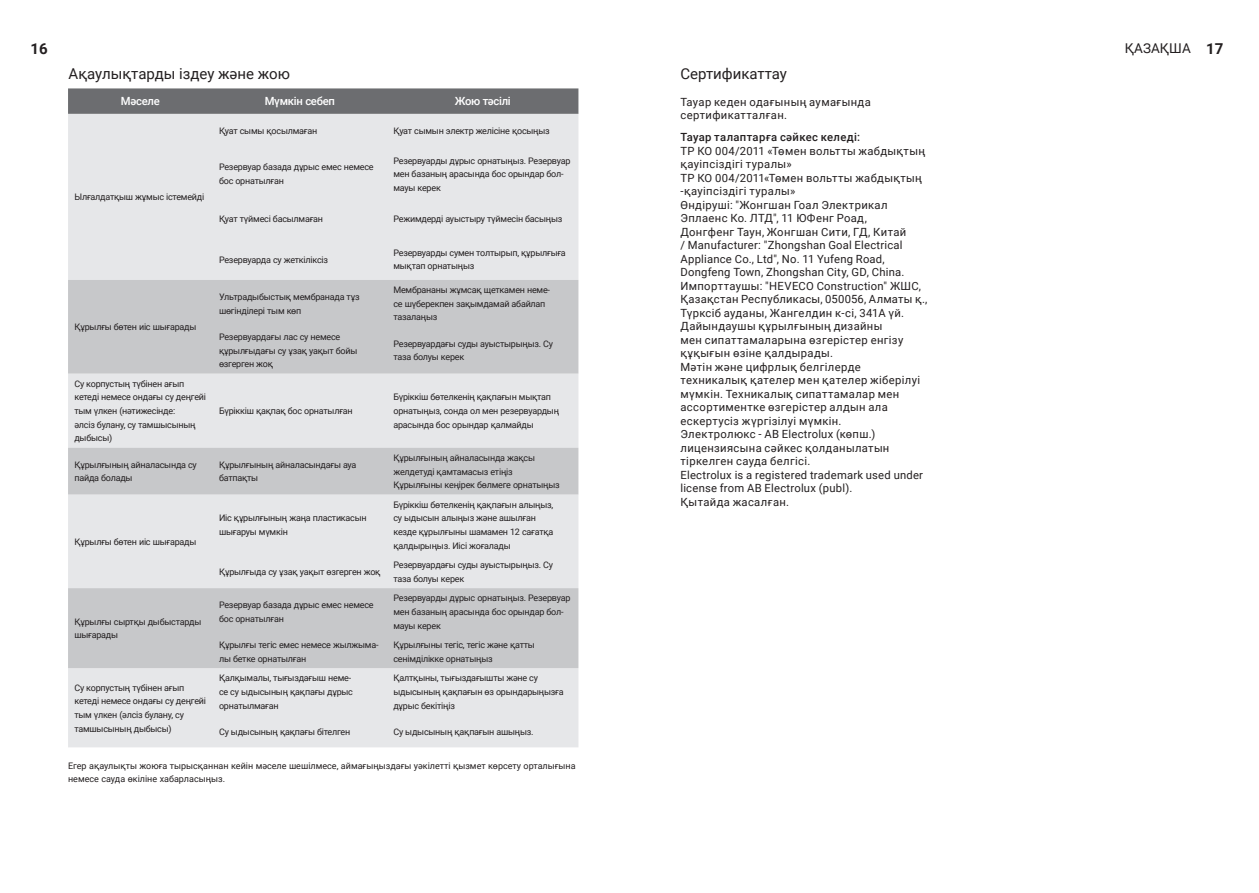
<style>
.page{position:relative;width:1259px;height:893px;background:#fff}
.page>*{position:absolute;margin:0;border:0;box-sizing:border-box;transform-origin:0 0}
.ZAG{font:15px "Roboto";color:#231f20}
.t1{font:700 15px "Roboto";color:#231f20}
.t2{font:13.5px "Roboto";color:#231f20}
.Nabor{font:11.25px/13.5px "Roboto";letter-spacing:.025em;color:#231f20}
.Nabor-2{font:500 11.25px "Roboto";letter-spacing:.03em;color:#231f20}
.Таб__Модель{font:500 11.25px "Roboto";letter-spacing:-.025em;color:#fff}
.Таб__Данные{font:9px/13.6px "Roboto";letter-spacing:-.025em;color:#231f20}
.Наборный{font:9px/13.6px "Roboto";color:#231f20}
.s1{font-weight:700;font-size:15px}
</style>
<div class="page">
<svg style="left:68px;top:88px;width:510px;height:26px;background:#6f7073"></svg>
<div style="left:68px;top:114px;width:510px;height:633px;background:#e6e7e9"></div>
<svg style="left:68px;top:280px;width:510px;height:388px;background:#d4d5d7"></svg>
<h1 class="t1" style="left:31px;top:38px;width:19px">16</h1>
<h2 class="t2" style="left:1124px;top:38px;width:100px">ҚАЗАҚША <span class="s1">17</span></h2>
<p class="ZAG" style="left:680px;top:63px;width:108px">Сертификаттау</p>
<p class="Nabor" style="left:680px;top:94px;width:192px">Тауар кеден одағының аумағында сертификатталған.</p>
<p class="Nabor-2" style="left:680px;top:129px;width:181px">Тауар талаптарға сәйкес келеді:</p>
<p class="Nabor" style="left:680px;top:143px;width:246px">ТР КО 004/2011 «Төмен вольтты жабдықтың қауіпсіздігі туралы»</p>
<p class="Nabor" style="left:680px;top:170px;width:243px">ТР КО 004/2011«Төмен вольтты жабдықтың -қауіпсіздігі туралы»</p>
<p class="Nabor" style="left:680px;top:197px;width:227px">Өндіруші: "Жонгшан Гоал Электрикал Эплаенс Ко. ЛТД", 11 ЮФенг Роад, Донгфенг Таун, Жонгшан Сити, ГД, Китай / Manufacturer: "Zhongshan Goal Electrical Appliance Co., Ltd", No. 11 Yufeng Road, Dongfeng Town, Zhongshan City, GD, China.</p>
<p class="Nabor" style="left:680px;top:278px;width:248px">Импорттаушы: "HEVECO Construction" ЖШС,<br>Қазақстан Республикасы, 050056, Алматы қ.,<br>Түрксіб ауданы, Жангелдин к-сі, 341А үй.</p>
<p class="Nabor" style="left:680px;top:319px;width:224px">Дайындаушы құрылғының дизайны мен сипаттамаларына өзгерістер енгізу құқығын өзіне қалдырады.</p>
<p class="Nabor" style="left:680px;top:359px;width:241px">Мәтін және цифрлық белгілерде техникалық қателер мен қателер жіберілуі мүмкін. Техникалық сипаттамалар мен ассортиментке өзгерістер алдын ала ескертусіз жүргізілуі мүмкін.</p>
<p class="Nabor" style="left:680px;top:427px;width:210px">Электролюкс - AB Electrolux (көпш.) лицензиясына сәйкес қолданылатын тіркелген сауда белгісі.</p>
<p class="Nabor" style="left:680px;top:467px;width:244px">Electrolux is a registered trademark used under license from AB Electrolux (publ).</p>
<p class="Nabor" style="left:680px;top:494px;width:110px">Қытайда жасалған.</p>
<p class="ZAG" style="left:69px;top:63px;width:223px">Ақаулықтарды іздеу және жою</p>
<p class="Таб__Модель" style="left:121px;top:94px;width:40px">Мәселе</p>
<p class="Таб__Модель" style="left:265px;top:94px;width:72px">Мүмкін себеп</p>
<p class="Таб__Модель" style="left:455px;top:94px;width:57px">Жою тәсілі</p>
<p class="Таб__Данные" style="left:219px;top:124px;width:100px">Қуат сымы қосылмаған</p>
<p class="Таб__Данные" style="left:393px;top:124px;width:158px">Қуат сымын электр желісіне қосыңыз</p>
<p class="Таб__Данные" style="left:219px;top:160px;width:156px">Резервуар базада дұрыс емес немесе бос орнатылған</p>
<p class="Таб__Данные" style="left:393px;top:153px;width:178px">Резервуарды дұрыс орнатыңыз. Резервуар мен базаның арасында бос орындар бол&shy;мауы керек</p>
<p class="Таб__Данные" style="left:219px;top:212px;width:106px">Қуат түймесі басылмаған</p>
<p class="Таб__Данные" style="left:393px;top:212px;width:170px">Режимдерді ауыстыру түймесін басыңыз</p>
<p class="Таб__Данные" style="left:219px;top:252px;width:111px">Резервуарда су жеткіліксіз</p>
<p class="Таб__Данные" style="left:393px;top:245px;width:174px">Резервуарды сумен толтырып, құрылғыға мықтап орнатыңыз</p>
<p class="Таб__Данные" style="left:74px;top:190px;width:131px">Ылғалдатқыш жұмыс істемейді</p>
<p class="Таб__Данные" style="left:219px;top:290px;width:142px">Ультрадыбыстық мембранада тұз шөгінділері тым көп</p>
<p class="Таб__Данные" style="left:393px;top:283px;width:158px">Мембрананы жұмсақ щеткамен неме&shy;се шүберекпен зақымдамай абайлап тазалаңыз</p>
<p class="Таб__Данные" style="left:219px;top:330px;width:140px">Резервуардағы лас су немесе құрылғыдағы су ұзақ уақыт бойы өзгерген жоқ</p>
<p class="Таб__Данные" style="left:393px;top:336px;width:161px">Резервуардағы суды ауыстырыңыз. Су таза болуы керек</p>
<p class="Таб__Данные" style="left:74px;top:320px;width:123px">Құрылғы бөтен иіс шығарады</p>
<p class="Таб__Данные" style="left:74px;top:376px;width:133px">Су корпустың түбінен ағып кетеді немесе ондағы су деңгейі тым үлкен (нәтижесінде:<br>әлсіз булану, су тамшысының дыбысы)</p>
<p class="Таб__Данные" style="left:393px;top:390px;width:167px">Бүріккіш бөтелкенің қақпағын мықтап орнатыңыз, сонда ол мен резервуардың арасында бос орындар қалмайды</p>
<p class="Таб__Данные" style="left:219px;top:404px;width:135px">Бүріккіш қақпақ бос орнатылған</p>
<p class="Таб__Данные" style="left:74px;top:457px;width:124px">Құрылғының айналасында су пайда болады</p>
<p class="Таб__Данные" style="left:219px;top:457px;width:139px">Құрылғының айналасындағы ауа батпақты</p>
<p class="Таб__Данные" style="left:393px;top:450px;width:143px">Құрылғының айналасында жақсы желдетуді қамтамасыз етіңіз</p>
<p class="Таб__Данные" style="left:393px;top:478px;width:168px">Құрылғыны кеңірек бөлмеге орнатыңыз</p>
<p class="Таб__Данные" style="left:393px;top:497px;width:161px">Бүріккіш бөтелкенің қақпағын алыңыз, су ыдысын алыңыз және ашылған кезде құрылғыны шамамен 12 сағатқа қалдырыңыз. Иісі жоғалады</p>
<p class="Таб__Данные" style="left:219px;top:511px;width:149px">Иіс құрылғының жаңа пластикасын шығаруы мүмкін</p>
<p class="Таб__Данные" style="left:74px;top:534px;width:123px">Құрылғы бөтен иіс шығарады</p>
<p class="Таб__Данные" style="left:74px;top:614px;width:128px">Құрылғы сыртқы дыбыстарды шығарады</p>
<p class="Таб__Данные" style="left:219px;top:565px;width:163px">Құрылғыда су ұзақ уақыт өзгерген жоқ</p>
<p class="Таб__Данные" style="left:393px;top:558px;width:161px">Резервуардағы суды ауыстырыңыз. Су таза болуы керек</p>
<p class="Таб__Данные" style="left:219px;top:598px;width:156px">Резервуар базада дұрыс емес немесе бос орнатылған</p>
<p class="Таб__Данные" style="left:393px;top:591px;width:178px">Резервуарды дұрыс орнатыңыз. Резервуар мен базаның арасында бос орындар бол&shy;мауы керек</p>
<p class="Таб__Данные" style="left:219px;top:638px;width:161px">Құрылғы тегіс емес немесе жылжыма&shy;лы бетке орнатылған</p>
<p class="Таб__Данные" style="left:393px;top:638px;width:143px">Құрылғыны тегіс, тегіс және қатты сенімділікке орнатыңыз</p>
<p class="Таб__Данные" style="left:74px;top:680px;width:133px">Су корпустың түбінен ағып кетеді немесе ондағы су деңгейі тым үлкен (әлсіз булану, су тамшысының дыбысы)</p>
<p class="Таб__Данные" style="left:219px;top:671px;width:135px">Қалқымалы, тығыздағыш неме&shy;се су ыдысының қақпағы дұрыс орнатылмаған</p>
<p class="Таб__Данные" style="left:393px;top:671px;width:172px">Қалтқыны, тығыздағышты және су ыдысының қақпағын өз орындарыңызға дұрыс бекітіңіз</p>
<p class="Таб__Данные" style="left:219px;top:724px;width:133px">Су ыдысының қақпағы бітелген</p>
<p class="Таб__Данные" style="left:393px;top:724px;width:142px">Су ыдысының қақпағын ашыңыз.</p>
<p class="Наборный" style="left:68px;top:758px;width:509px">Егер ақаулықты жоюға тырысқаннан кейін мәселе шешілмесе, аймағыңыздағы уәкілетті қызмет көрсету орталығына немесе сауда өкіліне хабарласыңыз.</p>
</div>
